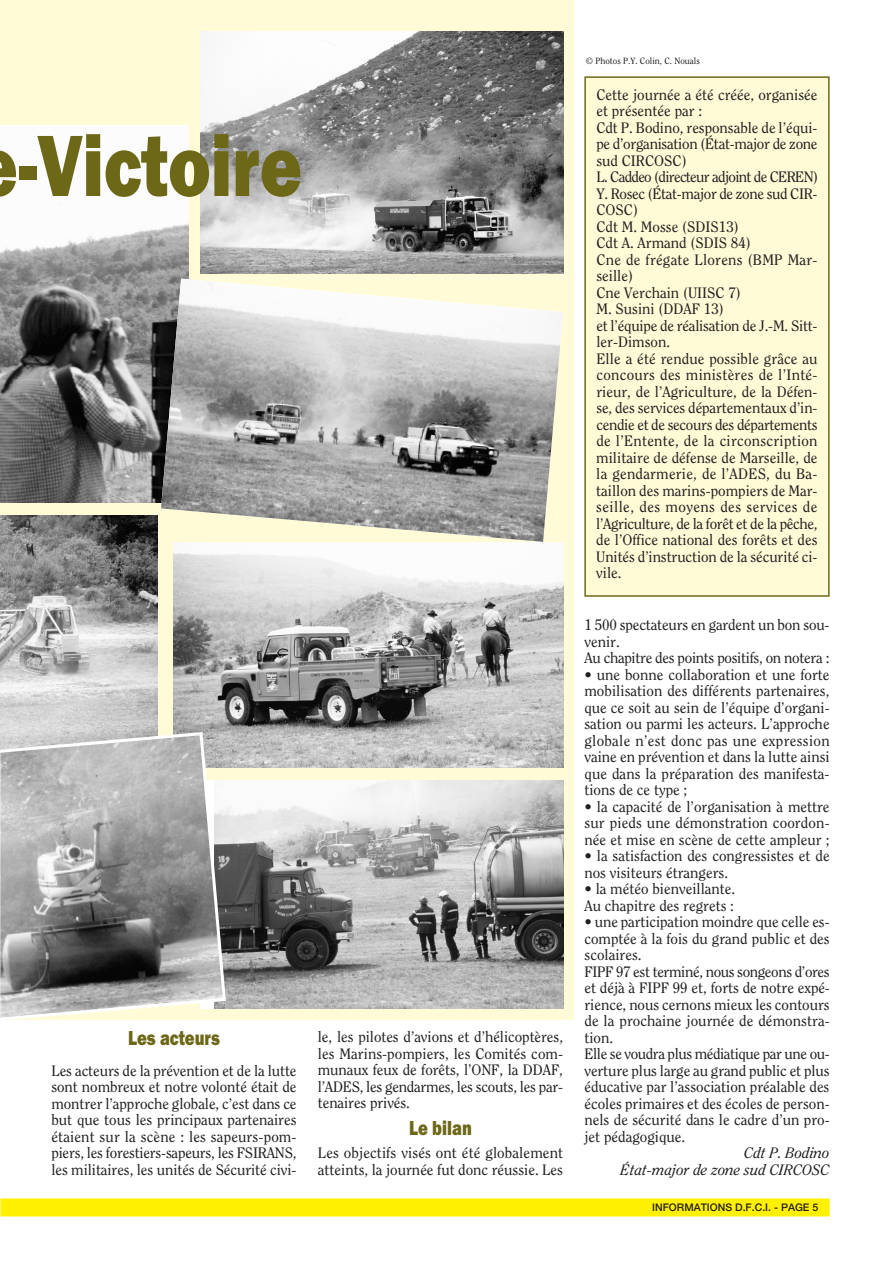
<style>
.page{position:relative;width:893px;height:1263px;background:#fff}
.page>*{position:absolute;margin:0;border:0;box-sizing:border-box;transform-origin:0 0}
.t1{font:90px "Franklin Got URWT Hea";color:#6d6817;scale:.8 1}
.t2{font:21px "Franklin Got URWT Hea";color:#6d6817;scale:.8 1}
.t3{font:15px/16.5px "Clearface";color:#231f20}
.t4{font:italic 15px/16.5px "Clearface";color:#231f20;text-align:right}
.t5{font:500 10.5px "Helvetica Neue";color:#231f20}
.t6{font:9px "Clearface";color:#231f20}
</style>
<div class="page">
<div style="left:0;top:0;width:574px;height:1020px;background:#fffbd6"></div>
<div style="left:0;top:1198px;width:830px;height:18px;background:#fff101"></div>
<div style="left:585px;top:77px;width:244px;height:519px;background:#fffbd6"></div>
<div style="left:584px;top:76px;width:246px;height:521px;border:2px solid #6d6817"></div>
<img style="left:1px;top:126px;width:188px;height:376px">
<img style="left:228px;top:780px;width:335px;height:228px">
<img style="left:0;top:516px;width:158px;height:214px">
<img style="left:200px;top:31px;width:363px;height:243px">
<img style="left:173px;top:542px;width:390px;height:225px">
<img style="left:161px;top:279px;width:402px;height:263px">
<svg style="left:0;top:730px;width:228px;height:290px;background:#a0a09f"></svg>
<h1 class="t1" style="left:18px;top:114px;width:357px">-Victoire</h1>
<h2 class="t2" style="left:128px;top:1025px;width:116px">Les acteurs</h2>
<p class="t3" style="left:51px;top:1062px;width:247px;text-align:justify">Les acteurs de la prévention et de la lutte sont nombreux et notre volonté était de montrer l’approche globale, c’est dans ce but que tous les principaux partenaires étaient sur la scène : les sapeurs-pom&shy;piers, les forestiers-sapeurs, les FSIRANS, les militaires, les unités de Sécurité civi-</p>
<p class="t3" style="left:318px;top:1028px;width:247px;text-align:justify">le, les pilotes d’avions et d’hélicoptères, les Marins-pompiers, les Comités com&shy;munaux feux de forêts, l’ONF, la DDAF, l’ADES, les gendarmes, les scouts, les par&shy;tenaires privés.</p>
<h2 class="t2" style="left:409px;top:1116px;width:80px">Le bilan</h2>
<p class="t3" style="left:318px;top:1144px;width:247px">Les objectifs visés ont été globalement atteints, la journée fut donc réussie. Les</p>
<p class="t6" style="left:586px;top:55px;width:115px">© Photos P.Y. Colin, C. Nouals</p>
<p class="t3" style="left:596px;top:86px;width:223px">Cette journée a été créée, organisée et présentée par :<br>Cdt P. Bodino, responsable de l’équi&shy;pe d’organisation (État-major de zone sud CIRCOSC)<br>L. Caddeo (directeur adjoint de CEREN)<br>Y. Rosec (État-major de zone sud CIR-<br>COSC)<br>Cdt M. Mosse (SDIS13)<br>Cdt A. Armand (SDIS 84)<br>Cne de frégate Llorens (BMP Mar&shy;seille)<br>Cne Verchain (UIISC 7)<br>M. Susini (DDAF 13)<br>et l’équipe de réalisation de J.-M. Sitt&shy;ler-Dimson.<br>Elle a été rendue possible grâce au concours des ministères de l’Inté&shy;rieur, de l’Agriculture, de la Défen&shy;se, des services départementaux d’in&shy;cendie et de secours des départements de l’Entente, de la circonscription militaire de défense de Marseille, de la gendarmerie, de l’ADES, du Ba&shy;taillon des marins-pompiers de Mar&shy;seille, des moyens des services de l’Agriculture, de la forêt et de la pêche, de l’Office national des forêts et des<br>Unités d’instruction de la sécurité ci&shy;vile.</p>
<p class="t3" style="left:584px;top:616px;width:247px">1 500 spectateurs en gardent un bon sou&shy;venir.<br>Au chapitre des points positifs, on notera :</p>
<p class="t3" style="left:584px;top:666px;width:247px;text-align:justify">• une bonne collaboration et une forte mobilisation des différents partenaires, que ce soit au sein de l’équipe d’organi&shy;sation ou parmi les acteurs. L’approche globale n’est donc pas une expression vaine en prévention et dans la lutte ainsi que dans la préparation des manifesta&shy;tions de ce type ;</p>
<p class="t3" style="left:584px;top:798px;width:247px;text-align:justify">• la capacité de l’organisation à mettre sur pieds une démonstration coordon&shy;née et mise en scène de cette ampleur ;</p>
<p class="t3" style="left:584px;top:847px;width:247px">• la satisfaction des congressistes et de nos visiteurs étrangers.</p>
<p class="t3" style="left:584px;top:880px;width:152px">• la météo bienveillante.<br>Au chapitre des regrets :</p>
<p class="t3" style="left:584px;top:913px;width:247px">• une participation moindre que celle es&shy;comptée à la fois du grand public et des scolaires.<br>FIPF 97 est terminé, nous songeons d’ores et déjà à FIPF 99 et, forts de notre expé&shy;rience, nous cernons mieux les contours de la prochaine journée de démonstra&shy;tion.<br>Elle se voudra plus médiatique par une ou&shy;verture plus large au grand public et plus éducative par l’association préalable des écoles primaires et des écoles de person&shy;nels de sécurité dans le cadre d’un pro&shy;jet pédagogique.</p>
<p class="t4" style="left:620px;top:1145px;width:211px">Cdt P. Bodino<br>État-major de zone sud CIRCOSC</p>
<p class="t5" style="left:652px;top:1201px;width:168px">INFORMATIONS D.F.C.I. - PAGE 5</p>
</div>
